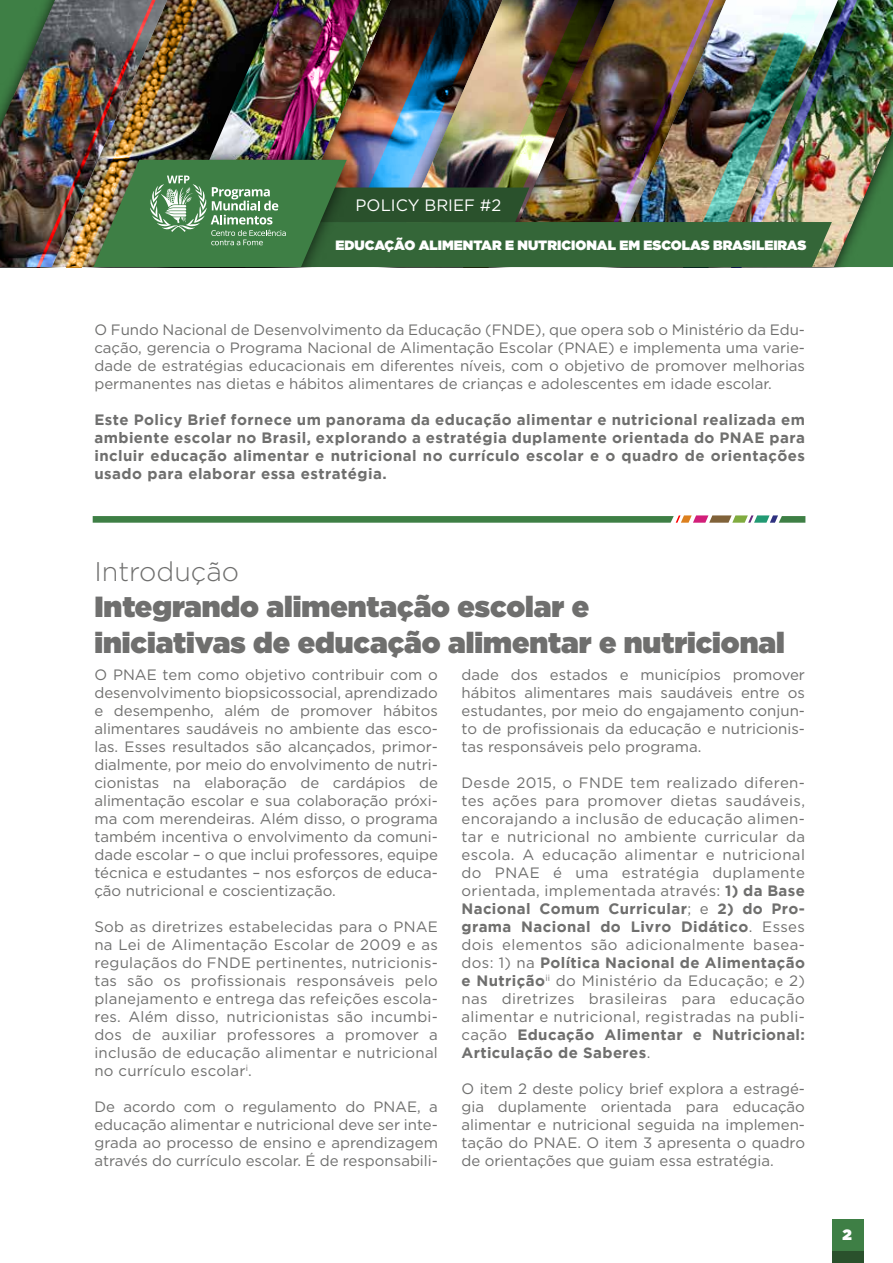
<style>
.page{position:relative;width:893px;height:1263px;background:#fff}
.page>*{position:absolute;margin:0;border:0;box-sizing:border-box;transform-origin:0 0}
.t1{font:900 29.1px/36px "Gotham";color:#6f6f6e}
.t2{font:300 27px "Gotham";color:#6f6f6e}
.t3{font:16.5px "Gotham";color:#fff}
.t4{font:15px/18px "Gotham";color:#6f6f6e;text-align:justify}
.t5{font:700 15px/18px "Gotham";letter-spacing:.03em;color:#6f6f6e;text-align:justify}
.t6{font:900 15px "Gotham";color:#fff}
.t7{font:900 13.5px "Gotham";color:#fff}
.s1{font-weight:700}
</style>
<div class="page">
<div style="left:832px;top:1219px;width:31px;height:44px;background:#3e7f45"></div>
<div style="left:832px;top:1252px;width:31px;height:11px;background:#2a512c"></div>
<svg style="left:93px;top:515px;width:712px;height:8px;background:#6b966c"></svg>
<img style="left:0;top:0;width:893px;height:267px">
<p class="t3" style="left:356px;top:194px;width:147px">POLICY BRIEF #2</p>
<p class="t7" style="left:335px;top:236px;width:473px">EDUCAÇÃO ALIMENTAR E NUTRICIONAL EM ESCOLAS BRASILEIRAS</p>
<p class="t4" style="left:94px;top:320px;width:712px">O Fundo Nacional de Desenvolvimento da Educação (FNDE), que opera sob o Ministério da Edu&shy;cação, gerencia o Programa Nacional de Alimentação Escolar (PNAE) e implementa uma varie&shy;dade de estratégias educacionais em diferentes níveis, com o objetivo de promover melhorias permanentes nas dietas e hábitos alimentares de crianças e adolescentes em idade escolar.</p>
<p class="t5" style="left:94px;top:410px;width:712px">Este Policy Brief fornece um panorama da educação alimentar e nutricional realizada em ambiente escolar no Brasil, explorando a estratégia duplamente orientada do PNAE para incluir educação alimentar e nutricional no currículo escolar e o quadro de orientações usado para elaborar essa estratégia.</p>
<h2 class="t2" style="left:94px;top:554px;width:146px">Introdução</h2>
<h1 class="t1" style="left:94px;top:588px;width:692px">Integrando alimentação escolar e<br>iniciativas de educação alimentar e nutricional</h1>
<p class="t4" style="left:94px;top:665px;width:345px">O PNAE tem como objetivo contribuir com o desenvolvimento biopsicossocial, aprendizado e desempenho, além de promover hábitos alimentares saudáveis no ambiente das esco&shy;las. Esses resultados são alcançados, primor&shy;dialmente, por meio do envolvimento de nutri&shy;cionistas na elaboração de cardápios de alimentação escolar e sua colaboração próxi&shy;ma com merendeiras. Além disso, o programa também incentiva o envolvimento da comuni&shy;dade escolar – o que inclui professores, equipe técnica e estudantes – nos esforços de educa&shy;ção nutricional e coscientização.</p>
<p class="t4" style="left:94px;top:917px;width:345px">Sob as diretrizes estabelecidas para o PNAE na Lei de Alimentação Escolar de 2009 e as regulaçãos do FNDE pertinentes, nutricionis&shy;tas são os profissionais responsáveis pelo planejamento e entrega das refeições escola&shy;res. Além disso, nutricionistas são incumbi&shy;dos de auxiliar professores a promover a inclusão de educação alimentar e nutricional no currículo escolar<sup>i</sup>.</p>
<p class="t4" style="left:94px;top:1097px;width:345px">De acordo com o regulamento do PNAE, a educação alimentar e nutricional deve ser inte&shy;grada ao processo de ensino e aprendizagem através do currículo escolar. É de responsabili-</p>
<p class="t4" style="left:461px;top:665px;width:345px">dade dos estados e municípios promover hábitos alimentares mais saudáveis entre os estudantes, por meio do engajamento conjun&shy;to de profissionais da educação e nutricionis&shy;tas responsáveis pelo programa.</p>
<p class="t4" style="left:461px;top:773px;width:345px">Desde 2015, o FNDE tem realizado diferen&shy;tes ações para promover dietas saudáveis, encorajando a inclusão de educação alimen&shy;tar e nutricional no ambiente curricular da escola. A educação alimentar e nutricional do PNAE é uma estratégia duplamente orientada, implementada através: <span class="s1">1) da Base Nacional Comum Curricular</span>; e <span class="s1">2) do Pro&shy;grama Nacional do Livro Didático</span>. Esses dois elementos são adicionalmente basea&shy;dos: 1) na <span class="s1">Política Nacional de Alimentação e Nutrição</span><sup>ii</sup> do Ministério da Educação; e 2) nas diretrizes brasileiras para educação alimentar e nutricional, registradas na publi&shy;cação <span class="s1">Educação Alimentar e Nutricional:<br>Articulação de Saberes</span>.</p>
<p class="t4" style="left:461px;top:1079px;width:345px">O item 2 deste policy brief explora a estragé&shy;gia duplamente orientada para educação alimentar e nutricional seguida na implemen&shy;tação do PNAE. O item 3 apresenta o quadro de orientações que guiam essa estratégia.</p>
<p class="t6" style="left:843px;top:1223px;width:11px">2</p>
</div>
